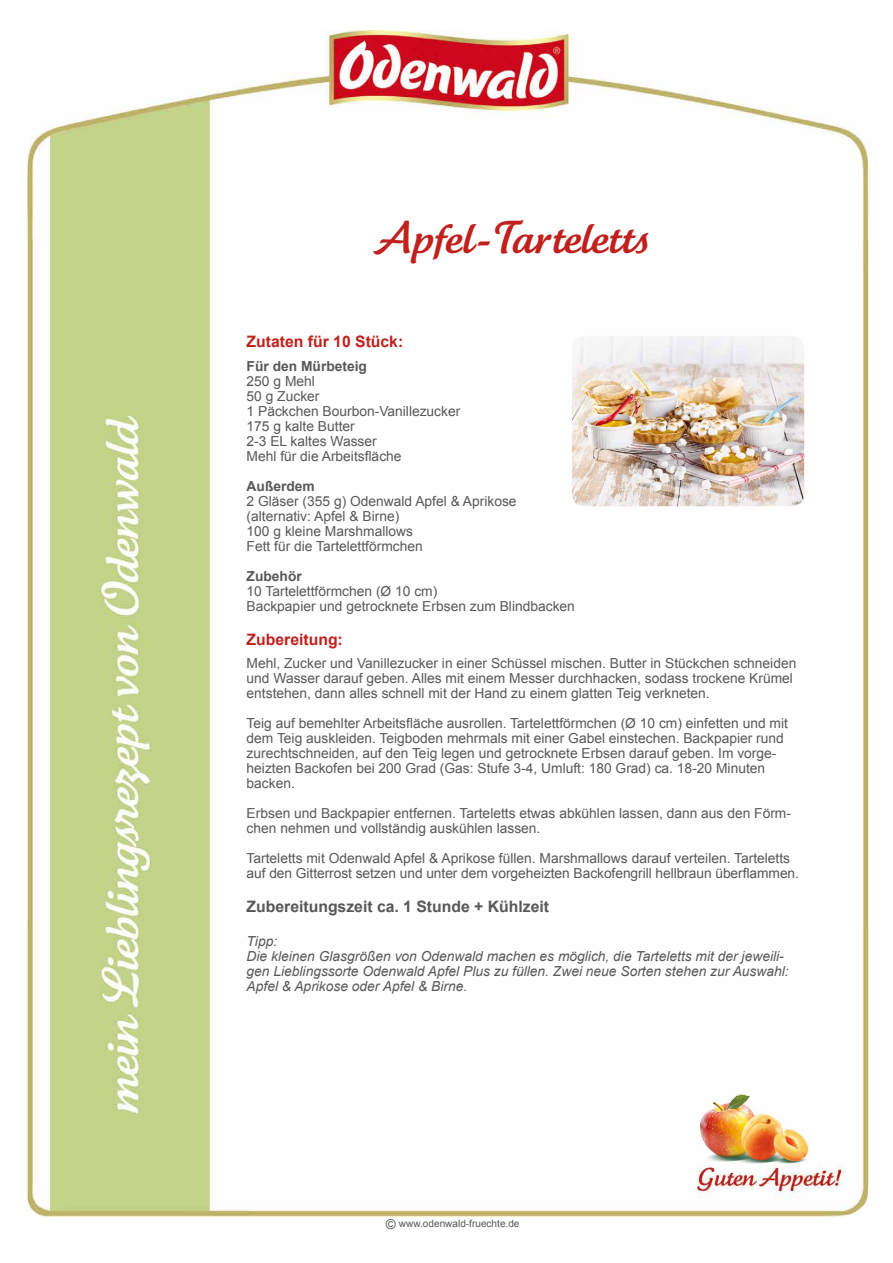
<style>
.page{position:relative;width:893px;height:1263px;background:#fff}
.page>*{position:absolute;margin:0;border:0;box-sizing:border-box;transform-origin:0 0}
.t1{font:45px "Tartine Script OT";letter-spacing:.005em;color:#c0211d}
.t2{font:700 15.75px "Arial";color:#58585a}
.t3{font:700 15.75px "Arial";color:#c0211d}
.t4{font:13.8px/15px "Arial";color:#58585a}
.t5{font:italic 13.8px/15px "Arial";color:#58585a}
.t6{font:700 13.8px "Arial";color:#58585a}
.t7{font:10.05px "Arial";color:#58585a}
.s1{font-size:13.5px}
</style>
<div class="page">
<img style="left:23px;top:31px;width:847px;height:1187px">
<img style="left:660px;top:1071px;width:189px;height:93px">
<img style="left:572px;top:336px;width:232px;height:170px">
<h1 class="t1" style="left:375px;top:212px;width:275px">Apfel-Tarteletts</h1>
<p class="t3" style="left:247px;top:331px;width:158px">Zutaten für 10 Stück:</p>
<p class="t6" style="left:247px;top:357px;width:122px">Für den Mürbeteig</p>
<p class="t4" style="left:247px;top:374px;width:215px">250 g Mehl<br>50 g Zucker<br>1 Päckchen Bourbon-Vanillezucker<br>175 g kalte Butter<br>2-3 EL kaltes Wasser<br>Mehl für die Arbeitsfläche</p>
<p class="t6" style="left:247px;top:477px;width:70px">Außerdem</p>
<p class="t4" style="left:247px;top:494px;width:271px">2 Gläser (355 g) Odenwald Apfel &amp; Aprikose (alternativ: Apfel &amp; Birne)<br>100 g kleine Marshmallows<br>Fett für die Tartelettförmchen</p>
<p class="t6" style="left:247px;top:567px;width:57px">Zubehör</p>
<p class="t4" style="left:247px;top:584px;width:330px">10 Tartelettförmchen (Ø 10 cm)<br>Backpapier und getrocknete Erbsen zum Blindbacken</p>
<p class="t3" style="left:247px;top:629px;width:98px">Zubereitung:</p>
<p class="t4" style="left:247px;top:656px;width:551px">Mehl, Zucker und Vanillezucker in einer Schüssel mischen. Butter in Stückchen schneiden und Wasser darauf geben. Alles mit einem Messer durchhacken, sodass trockene Krümel entstehen, dann alles schnell mit der Hand zu einem glatten Teig verkneten.</p>
<p class="t4" style="left:247px;top:716px;width:543px">Teig auf bemehlter Arbeitsfläche ausrollen. Tartelettförmchen (Ø 10 cm) einfetten und mit dem Teig auskleiden. Teigboden mehrmals mit einer Gabel einstechen. Backpapier rund zurechtschneiden, auf den Teig legen und getrocknete Erbsen darauf geben. Im vorge&shy;heizten Backofen bei 200 Grad (Gas: Stufe 3-4, Umluft: 180 Grad) ca. 18-20 Minuten backen.</p>
<p class="t4" style="left:247px;top:806px;width:546px">Erbsen und Backpapier entfernen. Tarteletts etwas abkühlen lassen, dann aus den Förm&shy;chen nehmen und vollständig auskühlen lassen.</p>
<p class="t4" style="left:247px;top:851px;width:554px">Tarteletts mit Odenwald Apfel &amp; Aprikose füllen. Marshmallows darauf verteilen. Tarteletts auf den Gitterrost setzen und unter dem vorgeheizten Backofengrill hellbraun überflammen.</p>
<p class="t2" style="left:247px;top:896px;width:304px">Zubereitungszeit ca. 1 Stunde + Kühlzeit</p>
<p class="t5" style="left:247px;top:934px;width:544px">Tipp:<br>Die kleinen Glasgrößen von Odenwald machen es möglich, die Tarteletts mit der jeweili&shy;gen Lieblingssorte Odenwald Apfel Plus zu füllen. Zwei neue Sorten stehen zur Auswahl:<br>Apfel &amp; Aprikose oder Apfel &amp; Birne.</p>
<p class="t7" style="left:386px;top:1217px;width:135px"><span class="s1">©</span> www.odenwald-fruechte.de</p>
</div>
